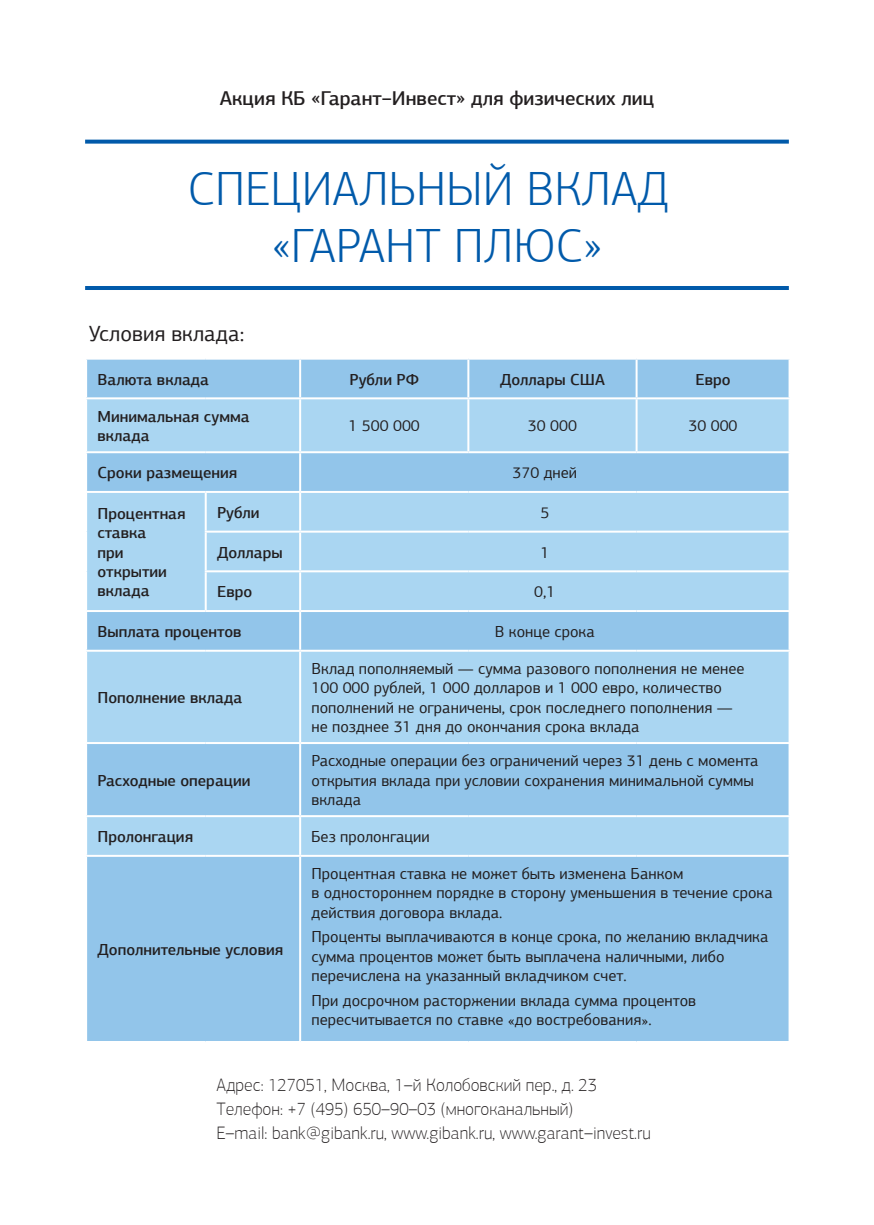
<style>
.page{position:relative;width:874px;height:1225px;background:#fff}
.page>*{position:absolute;margin:0;border:0;box-sizing:border-box;transform-origin:0 0}
.t1{font:300 48px/57.6px "PF Agora Sans Pro";color:#015aaa;text-align:center}
.t2{font:22px "PF Agora Sans Pro";color:#231f20}
.t3{font:500 20px "PF Agora Sans Pro";color:#231f20}
.t4{font:100 18px/24px "PF Agora Sans Pro";color:#231f20}
.t5{font:16px/19.2px "PF Agora Sans Pro";color:#231f20}
.t6{font:500 16px/19.2px "PF Agora Sans Pro";color:#231f20}
</style>
<div class="page">
<svg style="left:85px;top:140px;width:703px;height:4px;background:#1869b2"></svg>
<hr style="left:85px;top:286px;width:703px;height:4px;background:#015aaa">
<div style="left:87px;top:360px;width:701px;height:681px;background:#92c5ea"></div>
<svg style="left:87px;top:399px;width:701px;height:456px;background:#a2d0ef"></svg>
<hr style="left:299px;top:360px;width:2px;height:37px;background:#fff">
<hr style="left:467px;top:360px;width:2px;height:37px;background:#fff">
<hr style="left:635px;top:360px;width:2px;height:37px;background:#fff">
<hr style="left:85px;top:397px;width:121px;height:2px;background:#fff">
<hr style="left:206px;top:397px;width:94px;height:2px;background:#fff">
<hr style="left:300px;top:397px;width:168px;height:2px;background:#fff">
<hr style="left:299px;top:399px;width:2px;height:52px;background:#fff">
<hr style="left:468px;top:397px;width:168px;height:2px;background:#fff">
<hr style="left:467px;top:399px;width:2px;height:52px;background:#fff">
<hr style="left:636px;top:397px;width:154px;height:2px;background:#fff">
<hr style="left:635px;top:399px;width:2px;height:52px;background:#fff">
<hr style="left:85px;top:451px;width:121px;height:2px;background:#fff">
<hr style="left:206px;top:451px;width:94px;height:2px;background:#fff">
<hr style="left:300px;top:451px;width:168px;height:2px;background:#fff">
<hr style="left:299px;top:453px;width:2px;height:38px;background:#fff">
<hr style="left:468px;top:451px;width:168px;height:2px;background:#fff">
<hr style="left:636px;top:451px;width:154px;height:2px;background:#fff">
<hr style="left:85px;top:491px;width:121px;height:2px;background:#fff">
<hr style="left:206px;top:491px;width:94px;height:2px;background:#fff">
<hr style="left:205px;top:493px;width:2px;height:37px;background:#fff">
<hr style="left:300px;top:491px;width:168px;height:2px;background:#fff">
<hr style="left:299px;top:493px;width:2px;height:37px;background:#fff">
<hr style="left:468px;top:491px;width:168px;height:2px;background:#fff">
<hr style="left:636px;top:491px;width:154px;height:2px;background:#fff">
<hr style="left:205px;top:530px;width:95px;height:2px;background:#fff">
<hr style="left:205px;top:532px;width:2px;height:38px;background:#fff">
<hr style="left:300px;top:530px;width:168px;height:2px;background:#fff">
<hr style="left:299px;top:532px;width:2px;height:38px;background:#fff">
<hr style="left:468px;top:530px;width:168px;height:2px;background:#fff">
<hr style="left:636px;top:530px;width:154px;height:2px;background:#fff">
<hr style="left:205px;top:570px;width:95px;height:2px;background:#fff">
<hr style="left:205px;top:572px;width:2px;height:38px;background:#fff">
<hr style="left:300px;top:570px;width:168px;height:2px;background:#fff">
<hr style="left:299px;top:572px;width:2px;height:38px;background:#fff">
<hr style="left:468px;top:570px;width:168px;height:2px;background:#fff">
<hr style="left:636px;top:570px;width:154px;height:2px;background:#fff">
<hr style="left:85px;top:610px;width:121px;height:2px;background:#fff">
<hr style="left:206px;top:610px;width:94px;height:2px;background:#fff">
<hr style="left:300px;top:610px;width:168px;height:2px;background:#fff">
<hr style="left:299px;top:612px;width:2px;height:38px;background:#fff">
<hr style="left:468px;top:610px;width:168px;height:2px;background:#fff">
<hr style="left:636px;top:610px;width:154px;height:2px;background:#fff">
<hr style="left:85px;top:650px;width:121px;height:2px;background:#fff">
<hr style="left:206px;top:650px;width:94px;height:2px;background:#fff">
<hr style="left:300px;top:650px;width:168px;height:2px;background:#fff">
<hr style="left:299px;top:652px;width:2px;height:90px;background:#fff">
<hr style="left:468px;top:650px;width:168px;height:2px;background:#fff">
<hr style="left:636px;top:650px;width:154px;height:2px;background:#fff">
<hr style="left:85px;top:742px;width:121px;height:2px;background:#fff">
<hr style="left:206px;top:742px;width:94px;height:2px;background:#fff">
<hr style="left:300px;top:742px;width:168px;height:2px;background:#fff">
<hr style="left:299px;top:744px;width:2px;height:71px;background:#fff">
<hr style="left:468px;top:742px;width:168px;height:2px;background:#fff">
<hr style="left:636px;top:742px;width:154px;height:2px;background:#fff">
<hr style="left:85px;top:815px;width:121px;height:2px;background:#fff">
<hr style="left:206px;top:815px;width:94px;height:2px;background:#fff">
<hr style="left:300px;top:815px;width:168px;height:2px;background:#fff">
<hr style="left:299px;top:817px;width:2px;height:38px;background:#fff">
<hr style="left:468px;top:815px;width:168px;height:2px;background:#fff">
<hr style="left:636px;top:815px;width:154px;height:2px;background:#fff">
<hr style="left:85px;top:855px;width:121px;height:2px;background:#fff">
<hr style="left:206px;top:855px;width:94px;height:2px;background:#fff">
<hr style="left:300px;top:855px;width:168px;height:2px;background:#fff">
<hr style="left:299px;top:857px;width:2px;height:184px;background:#fff">
<hr style="left:468px;top:855px;width:168px;height:2px;background:#fff">
<hr style="left:636px;top:855px;width:154px;height:2px;background:#fff">
<p class="t3" style="left:220px;top:86px;width:435px">Акция КБ «Гарант–Инвест» для физических лиц</p>
<h1 class="t1" style="left:187px;top:160px;width:483px">СПЕЦИАЛЬНЫЙ ВКЛАД «ГАРАНТ ПЛЮС»</h1>
<h2 class="t2" style="left:89px;top:320px;width:157px">Условия вклада:</h2>
<p class="t6" style="left:97px;top:369px;width:113px">Валюта вклада</p>
<p class="t6" style="left:349px;top:369px;width:71px">Рубли РФ</p>
<p class="t6" style="left:500px;top:369px;width:106px">Доллары США</p>
<p class="t6" style="left:695px;top:369px;width:37px">Евро</p>
<p class="t6" style="left:97px;top:406px;width:154px">Минимальная сумма вклада</p>
<p class="t5" style="left:348px;top:416px;width:73px">1 500 000</p>
<p class="t5" style="left:527px;top:416px;width:50px">30 000</p>
<p class="t5" style="left:688px;top:416px;width:50px">30 000</p>
<p class="t6" style="left:97px;top:463px;width:141px">Сроки размещения</p>
<p class="t5" style="left:512px;top:463px;width:66px">370 дней</p>
<p class="t6" style="left:97px;top:504px;width:90px">Процентная ставка<br>при открытии вклада</p>
<p class="t6" style="left:217px;top:503px;width:44px">Рубли</p>
<p class="t5" style="left:540px;top:503px;width:10px">5</p>
<p class="t6" style="left:217px;top:542px;width:67px">Доллары</p>
<p class="t5" style="left:540px;top:542px;width:10px">1</p>
<p class="t6" style="left:217px;top:582px;width:37px">Евро</p>
<p class="t5" style="left:534px;top:582px;width:23px">0,1</p>
<p class="t6" style="left:97px;top:622px;width:145px">Выплата процентов</p>
<p class="t5" style="left:494px;top:622px;width:102px">В конце срока</p>
<p class="t6" style="left:97px;top:688px;width:146px">Пополнение вклада</p>
<p class="t6" style="left:97px;top:770px;width:154px">Расходные операции</p>
<p class="t5" style="left:311px;top:659px;width:434px">Вклад пополняемый — сумма разового пополнения не менее 100 000 рублей, 1 000 долларов и 1 000 евро, количество пополнений не ограничены, срок последнего пополнения — не позднее 31 дня до окончания срока вклада</p>
<p class="t5" style="left:311px;top:751px;width:448px">Расходные операции без ограничений через 31 день с момента открытия вклада при условии сохранения минимальной суммы вклада</p>
<p class="t6" style="left:97px;top:827px;width:97px">Пролонгация</p>
<p class="t5" style="left:311px;top:827px;width:120px">Без пролонгации</p>
<p class="t6" style="left:97px;top:939px;width:187px">Дополнительные условия</p>
<p class="t5" style="left:311px;top:864px;width:462px">Процентная ставка не может быть изменена Банком<br>в одностороннем порядке в сторону уменьшения в течение срока действия договора вклада.</p>
<p class="t5" style="left:311px;top:927px;width:458px">Проценты выплачиваются в конце срока, по желанию вкладчика сумма процентов может быть выплачена наличными, либо перечислена на указанный вкладчиком счет.</p>
<p class="t5" style="left:311px;top:990px;width:386px">При досрочном расторжении вклада сумма процентов пересчитывается по ставке «до востребования».</p>
<p class="t4" style="left:216px;top:1072px;width:436px">Адрес: 127051, Москва, 1–й Колобовский пер., д. 23<br>Телефон: +7 (495) 650–90–03 (многоканальный)<br>E–mail: bank@gibank.ru, www.gibank.ru, www.garant–invest.ru</p>
</div>
